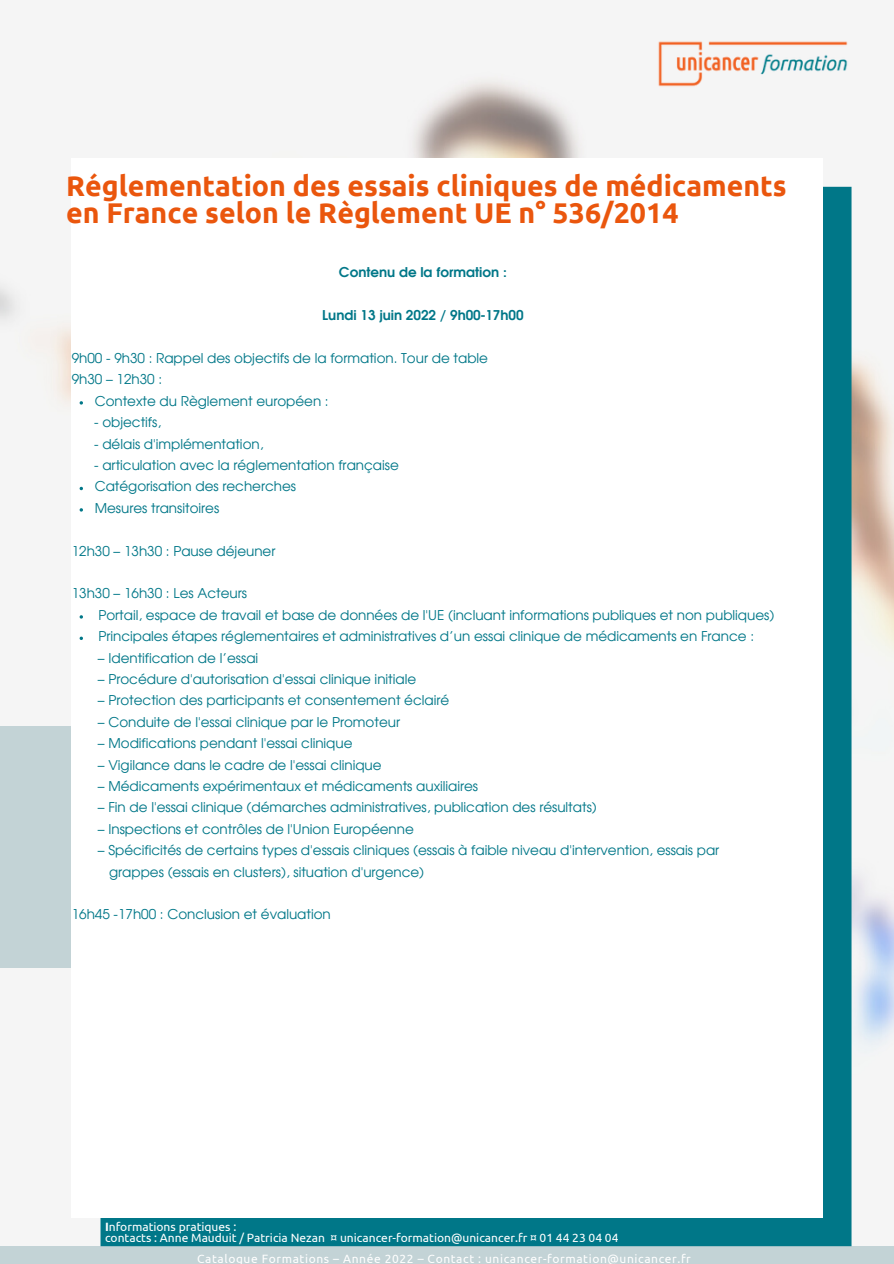
<style>
.page{position:relative;width:894px;height:1264px;background:#fff}
.page>*{position:absolute;margin:0;border:0;box-sizing:border-box;transform-origin:0 0}
.t1{font:700 28.5px/27px "Ubuntu";color:#ea560d}
.t2{font:13.5px "Evolventa";color:#078}
.t3{font:700 13.5px "Evolventa";color:#078}
.t4{font:12px "Ubuntu";color:#fff}
.t5{font:12px "Ubuntu";letter-spacing:.05em;color:#fff}
.s1{font-weight:700}
</style>
<div class="page">
<img style="left:0;top:71px;width:893px;height:1175px">
<img style="left:650px;top:40px;width:204px;height:54px">
<div style="left:0;top:726px;width:850px;height:241px;background:#c3d3d6"></div>
<div style="left:0;top:1246px;width:893px;height:17px;background:#c3d3d6"></div>
<div style="left:100px;top:187px;width:751px;height:1059px;background:#078"></div>
<div style="left:72px;top:158px;width:750px;height:1059px;background:#fff"></div>
<svg style="left:80px;top:636px;width:3px;height:4px"></svg>
<p class="t1" style="left:66px;top:172px;width:722px">Réglementation des essais cliniques de médicaments en France selon le Règlement UE n° 536/2014</p>
<p class="t3" style="left:339px;top:266px;width:169px">Contenu de la formation :</p>
<p class="t3" style="left:322px;top:309px;width:203px">Lundi 13 juin 2022 / 9h00-17h00</p>
<p class="t2" style="left:72px;top:352px;width:417px">9h00 - 9h30 : Rappel des objectifs de la formation. Tour de table</p>
<p class="t2" style="left:72px;top:373px;width:92px">9h30 – 12h30 :</p>
<p class="t2" style="left:94px;top:416px;width:68px">- objectifs,</p>
<p class="t2" style="left:94px;top:438px;width:171px">- délais d'implémentation,</p>
<p class="t2" style="left:94px;top:459px;width:306px">- articulation avec la réglementation française</p>
<p class="t2" style="left:95px;top:395px;width:235px">Contexte du Règlement européen :</p>
<p class="t2" style="left:95px;top:480px;width:203px">Catégorisation des recherches</p>
<p class="t2" style="left:95px;top:502px;width:126px">Mesures transitoires</p>
<p class="t2" style="left:72px;top:544px;width:205px">12h30 – 13h30 : Pause déjeuner</p>
<p class="t2" style="left:72px;top:587px;width:177px">13h30 – 16h30 : Les Acteurs</p>
<p class="t2" style="left:98px;top:609px;width:677px">Portail, espace de travail et base de données de l'UE (incluant informations publiques et non publiques)</p>
<p class="t2" style="left:98px;top:630px;width:657px">Principales étapes réglementaires et administratives d’un essai clinique de médicaments en France :</p>
<p class="t2" style="left:98px;top:651px;width:162px">– Identification de l’essai</p>
<p class="t2" style="left:98px;top:673px;width:320px">– Procédure d'autorisation d'essai clinique initiale</p>
<p class="t2" style="left:98px;top:694px;width:353px">– Protection des participants et consentement éclairé</p>
<p class="t2" style="left:98px;top:716px;width:303px">– Conduite de l'essai clinique par le Promoteur</p>
<p class="t2" style="left:98px;top:737px;width:256px">– Modifications pendant l'essai clinique</p>
<p class="t2" style="left:98px;top:758px;width:285px">– Vigilance dans le cadre de l'essai clinique</p>
<p class="t2" style="left:98px;top:780px;width:381px">– Médicaments expérimentaux et médicaments auxiliaires</p>
<p class="t2" style="left:98px;top:801px;width:500px">– Fin de l'essai clinique (démarches administratives, publication des résultats)</p>
<p class="t2" style="left:98px;top:823px;width:317px">– Inspections et contrôles de l'Union Européenne</p>
<p class="t2" style="left:98px;top:844px;width:622px">– Spécificités de certains types d'essais cliniques (essais à faible niveau d'intervention, essais par</p>
<p class="t2" style="left:109px;top:865px;width:316px">grappes (essais en clusters), situation d'urgence)</p>
<p class="t2" style="left:72px;top:908px;width:260px">16h45 -17h00 : Conclusion et évaluation</p>
<p class="t4" style="left:105px;top:1219px;width:133px"><span class="s1">I</span>nformations pratiques :</p>
<p class="t4" style="left:105px;top:1230px;width:515px">contacts : Anne Mauduit / Patricia Nezan ¤ unicancer-formation@unicancer.fr ¤ 01 44 23 04 04</p>
<p class="t5" style="left:197px;top:1251px;width:495px">Catalogue Formations – Année 2022 – Contact : unicancer-formation@unicancer.fr</p>
</div>
